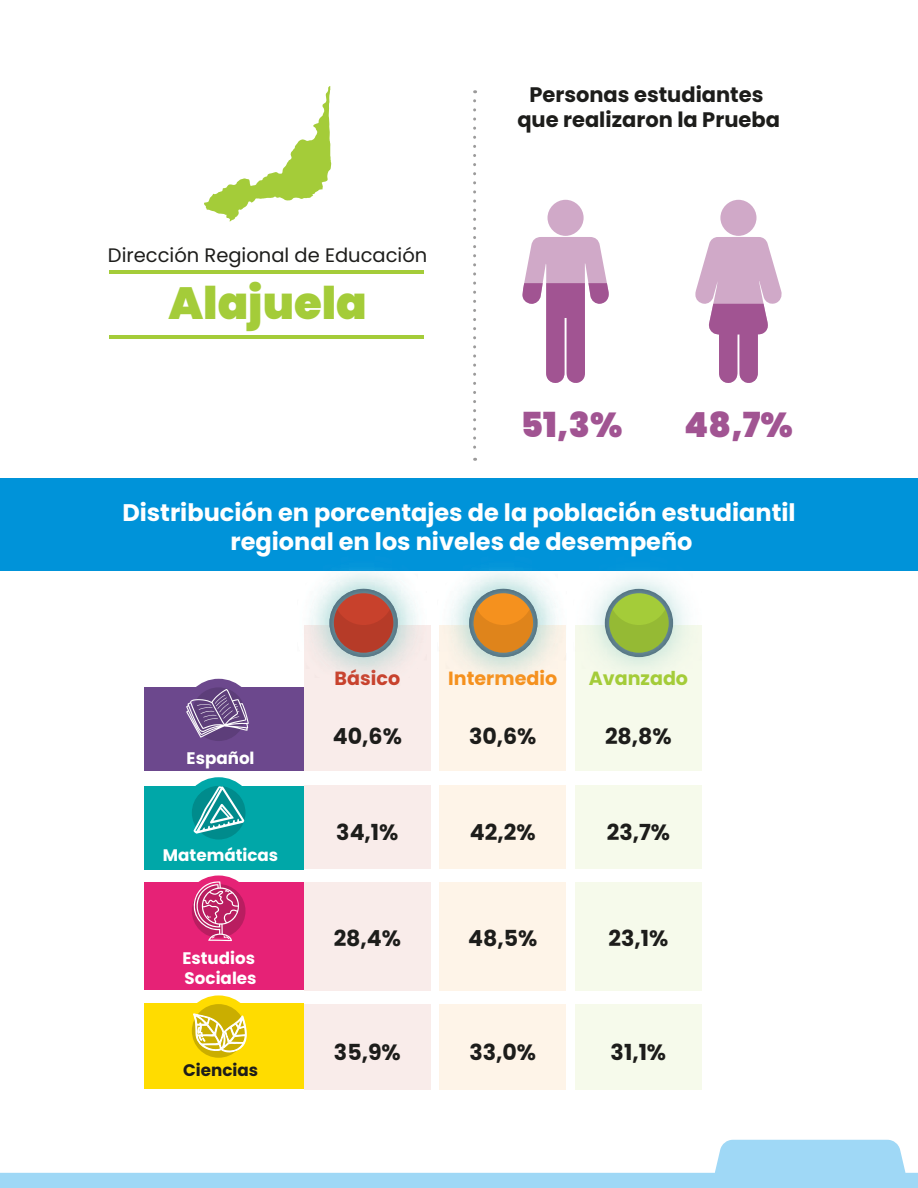
<style>
.page{position:relative;width:918px;height:1188px;background:#fff}
.page>*{position:absolute;margin:0;border:0;box-sizing:border-box;transform-origin:0 0}
.t1{font:900 45px "Poppins";color:#a4cc39}
.t2{font:900 34.5px "Poppins";color:#a15492}
.t3{font:700 24px/28.8px "Poppins";color:#fff;text-align:center}
.t4{font:700 22.05px "Poppins";color:#1d1d1b}
.t5{font:700 21px/25.2px "Poppins";color:#1d1d1b;text-align:center}
.t6{font:19.5px "Poppins";color:#1d1d1b}
.t7{font:700 19.05px "Poppins";color:#f5911e}
.t8{font:700 19.05px "Poppins";color:#a4cc39}
.t9{font:700 19.05px "Poppins";color:#c8412c}
.t10{font:700 16.8px/20.1px "Poppins";color:#fff}
.t11{font:700 16.8px "Poppins";color:#1d1d1b}
</style>
<div class="page">
<div style="left:575px;top:625px;width:127px;height:145px;background:#f6faeb"></div>
<div style="left:575px;top:785px;width:127px;height:84px;background:#f6faeb"></div>
<div style="left:575px;top:882px;width:127px;height:108px;background:#f6faeb"></div>
<div style="left:575px;top:1004px;width:127px;height:85px;background:#f6faeb"></div>
<div style="left:145px;top:687px;width:159px;height:84px;background:#6c488d"></div>
<div style="left:145px;top:786px;width:159px;height:83px;background:#00a7a8"></div>
<div style="left:304px;top:625px;width:127px;height:145px;background:#f9ecea"></div>
<div style="left:440px;top:625px;width:126px;height:145px;background:#fef4e8"></div>
<div style="left:304px;top:785px;width:127px;height:84px;background:#f9ecea"></div>
<div style="left:440px;top:785px;width:126px;height:84px;background:#fef4e8"></div>
<div style="left:145px;top:882px;width:159px;height:108px;background:#e62276"></div>
<div style="left:145px;top:1004px;width:159px;height:85px;background:#ffdc00"></div>
<div style="left:304px;top:882px;width:127px;height:108px;background:#f9ecea"></div>
<div style="left:440px;top:882px;width:126px;height:108px;background:#fef4e8"></div>
<div style="left:304px;top:1004px;width:127px;height:85px;background:#f9ecea"></div>
<div style="left:440px;top:1004px;width:126px;height:85px;background:#fef4e8"></div>
<svg style="left:0;top:1140px;width:918px;height:48px"></svg>
<hr style="left:109px;top:270px;width:315px;height:4px;background:#a4cc39">
<hr style="left:109px;top:335px;width:315px;height:4px;background:#a4cc39">
<div style="left:720px;top:200px;width:37px;height:36px;background:#d0a9c8;border-radius:50%"></div>
<div style="left:548px;top:200px;width:36px;height:36px;background:#d0a9c8;border-radius:50%"></div>
<svg style="left:522px;top:237px;width:87px;height:146px"></svg>
<svg style="left:695px;top:237px;width:87px;height:146px"></svg>
<svg style="left:473px;top:101px;width:3px;height:360px"></svg>
<div style="left:0;top:479px;width:918px;height:92px;background:#0093d9"></div>
<img style="left:439px;top:569px;width:117px;height:129px">
<img style="left:310px;top:569px;width:107px;height:106px">
<div style="left:183px;top:679px;width:71px;height:71px;background:#6c488d;border-radius:50%"></div>
<div style="left:192px;top:687px;width:53px;height:54px;background:#5d3e7a;border-radius:50%"></div>
<svg style="left:186px;top:689px;width:63px;height:49px"></svg>
<div style="left:183px;top:777px;width:71px;height:71px;background:#00a7a8;border-radius:50%"></div>
<div style="left:192px;top:786px;width:53px;height:54px;background:#008b8c;border-radius:50%"></div>
<svg style="left:193px;top:786px;width:51px;height:48px"></svg>
<div style="left:183px;top:876px;width:71px;height:70px;background:#e62276;border-radius:50%"></div>
<div style="left:192px;top:884px;width:53px;height:54px;background:#b91d60;border-radius:50%"></div>
<svg style="left:193px;top:881px;width:46px;height:60px"></svg>
<div style="left:183px;top:995px;width:71px;height:71px;background:#ffdc00;border-radius:50%"></div>
<div style="left:192px;top:1004px;width:53px;height:54px;background:#caae00;border-radius:50%"></div>
<svg style="left:193px;top:1013px;width:54px;height:40px"></svg>
<svg style="left:204px;top:86px;width:127px;height:135px"></svg>
<img style="left:592px;top:575px;width:95px;height:95px">
<svg style="left:609px;top:593px;width:60px;height:60px"></svg>
<div style="left:469px;top:589px;width:68px;height:68px;background:#5b7c89;border-radius:50%"></div>
<svg style="left:474px;top:593px;width:59px;height:60px"></svg>
<svg style="left:329px;top:589px;width:69px;height:68px"></svg>
<svg style="left:334px;top:593px;width:59px;height:60px"></svg>
<p class="t6" style="left:108px;top:244px;width:321px">Dirección Regional de Educación</p>
<h1 class="t1" style="left:168px;top:278px;width:200px">Alajuela</h1>
<p class="t5" style="left:517px;top:82px;width:264px">Personas estudiantes que realizaron la Prueba</p>
<h2 class="t2" style="left:520px;top:405px;width:103px">51,3%</h2>
<h2 class="t2" style="left:684px;top:405px;width:110px">48,7%</h2>
<p class="t3" style="left:122px;top:498px;width:675px">Distribución en porcentajes de la población estudiantil regional en los niveles de desempeño</p>
<p class="t10" style="left:187px;top:749px;width:69px">Español</p>
<p class="t10" style="left:163px;top:846px;width:117px">Matemáticas</p>
<p class="t10" style="left:182px;top:948px;width:76px">Estudios<br>Sociales</p>
<p class="t11" style="left:183px;top:1061px;width:77px">Ciencias</p>
<p class="t9" style="left:335px;top:667px;width:67px">Básico</p>
<p class="t7" style="left:448px;top:667px;width:110px">Intermedio</p>
<p class="t8" style="left:589px;top:667px;width:101px">Avanzado</p>
<p class="t4" style="left:333px;top:724px;width:71px">40,6%</p>
<p class="t4" style="left:469px;top:724px;width:69px">30,6%</p>
<p class="t4" style="left:605px;top:724px;width:68px">28,8%</p>
<p class="t4" style="left:336px;top:819px;width:64px">34,1%</p>
<p class="t4" style="left:470px;top:819px;width:67px">42,2%</p>
<p class="t4" style="left:607px;top:819px;width:65px">23,7%</p>
<p class="t4" style="left:334px;top:926px;width:69px">28,4%</p>
<p class="t4" style="left:468px;top:926px;width:71px">48,5%</p>
<p class="t4" style="left:608px;top:926px;width:61px">23,1%</p>
<p class="t4" style="left:334px;top:1040px;width:68px">35,9%</p>
<p class="t4" style="left:469px;top:1040px;width:68px">33,0%</p>
<p class="t4" style="left:611px;top:1040px;width:57px">31,1%</p>
</div>
